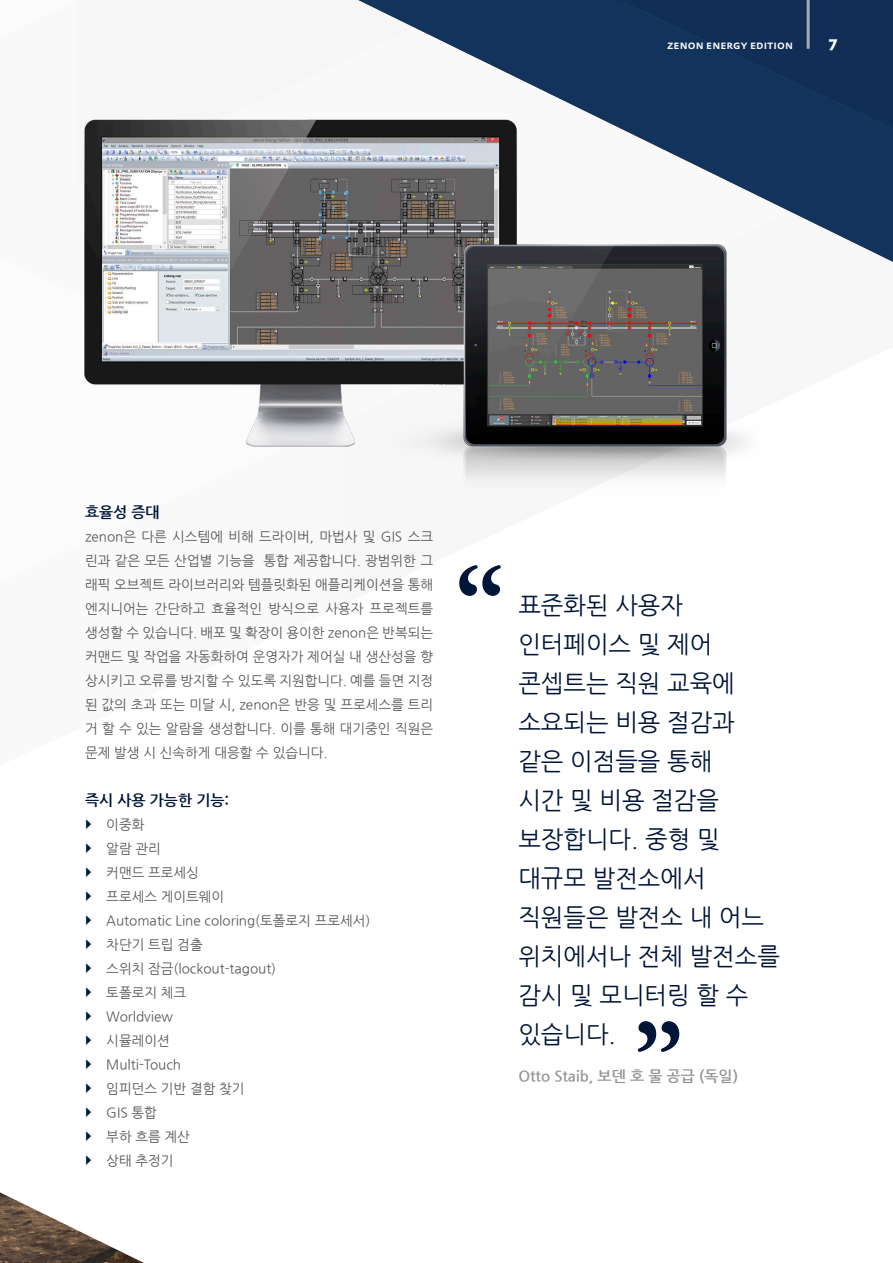
<style>
.page{position:relative;width:893px;height:1263px;background:#fff}
.page>*{position:absolute;margin:0;border:0;box-sizing:border-box;transform-origin:0 0}
.Quote_-_Statement{font:24px/39px "Nanum Gothic";color:#001537}
.t1{font:700 18px "DTL Prokyon TOT Caps";color:#fff}
.Quote_-_Name{font:700 15px "Nanum Gothic";color:#939598}
.subheadlines_in_copy{font:700 15px "Nanum Gothic";color:#001537}
.copy_justified{font:13.5px/24px "Nanum Gothic";color:#57585a;text-align:justify}
.t2{font:500 12px "DTL Prokyon TOT Caps";letter-spacing:.005em;color:#fff}
</style>
<div class="page">
<svg style="left:358px;top:0;width:535px;height:262px;fill:#12335b"></svg>
<hr style="left:807px;top:0;width:3px;height:49px;background:#a8a9ad">
<svg style="left:459px;top:565px;width:42px;height:31px"></svg>
<svg style="left:637px;top:1021px;width:42px;height:31px"></svg>
<img style="left:0;top:1192px;width:144px;height:71px">
<img style="left:84px;top:85px;width:677px;height:403px">
<p class="t2" style="left:667px;top:37px;width:127px">zenon energy edition</p>
<h2 class="t1" style="left:828px;top:31px;width:11px">7</h2>
<p class="subheadlines_in_copy" style="left:85px;top:505px;width:76px">효율성 증대</p>
<p class="copy_justified" style="left:85px;top:525px;width:350px">zenon은 다른 시스템에 비해 드라이버, 마법사 및 GIS 스크 린과 같은 모든 산업별 기능을 통합 제공합니다. 광범위한 그 래픽 오브젝트 라이브러리와 템플릿화된 애플리케이션을 통해 엔지니어는 간단하고 효율적인 방식으로 사용자 프로젝트를 생성할 수 있습니다. 배포 및 확장이 용이한 zenon은 반복되는 커맨드 및 작업을 자동화하여 운영자가 제어실 내 생산성을 향 상시키고 오류를 방지할 수 있도록 지원합니다. 예를 들면 지정 된 값의 초과 또는 미달 시, zenon은 반응 및 프로세스를 트리 거 할 수 있는 알람을 생성합니다. 이를 통해 대기중인 직원은 문제 발생 시 신속하게 대응할 수 있습니다.</p>
<p class="subheadlines_in_copy" style="left:85px;top:793px;width:146px">즉시 사용 가능한 기능:</p>
<p class="copy_justified" style="left:106px;top:813px;width:40px">이중화</p>
<p class="copy_justified" style="left:106px;top:837px;width:56px">알람 관리</p>
<p class="copy_justified" style="left:106px;top:861px;width:94px">커맨드 프로세싱</p>
<p class="copy_justified" style="left:106px;top:885px;width:119px">프로세스 게이트웨이</p>
<p class="copy_justified" style="left:106px;top:909px;width:266px">Automatic Line coloring(토폴로지 프로세서)</p>
<p class="copy_justified" style="left:106px;top:933px;width:98px">차단기 트립 검출</p>
<p class="copy_justified" style="left:106px;top:957px;width:171px">스위치 잠금(lockout-tagout)</p>
<p class="copy_justified" style="left:106px;top:981px;width:81px">토폴로지 체크</p>
<p class="copy_justified" style="left:106px;top:1005px;width:68px">Worldview</p>
<p class="copy_justified" style="left:106px;top:1029px;width:65px">시뮬레이션</p>
<p class="copy_justified" style="left:106px;top:1053px;width:76px">Multi-Touch</p>
<p class="copy_justified" style="left:106px;top:1077px;width:140px">임피던스 기반 결함 찾기</p>
<p class="copy_justified" style="left:106px;top:1101px;width:52px">GIS 통합</p>
<p class="copy_justified" style="left:106px;top:1125px;width:85px">부하 흐름 계산</p>
<p class="copy_justified" style="left:106px;top:1149px;width:69px">상태 추정기</p>
<p class="Quote_-_Statement" style="left:518px;top:586px;width:263px">표준화된 사용자 인터페이스 및 제어 콘셉트는 직원 교육에 소요되는 비용 절감과 같은 이점들을 통해<br>시간 및 비용 절감을 보장합니다. 중형 및 대규모 발전소에서 직원들은 발전소 내 어느 위치에서나 전체 발전소를 감시 및 모니터링 할 수 있습니다.</p>
<p class="Quote_-_Name" style="left:518px;top:1069px;width:221px">Otto Staib, 보덴 호 물 공급 (독일)</p>
</div>
